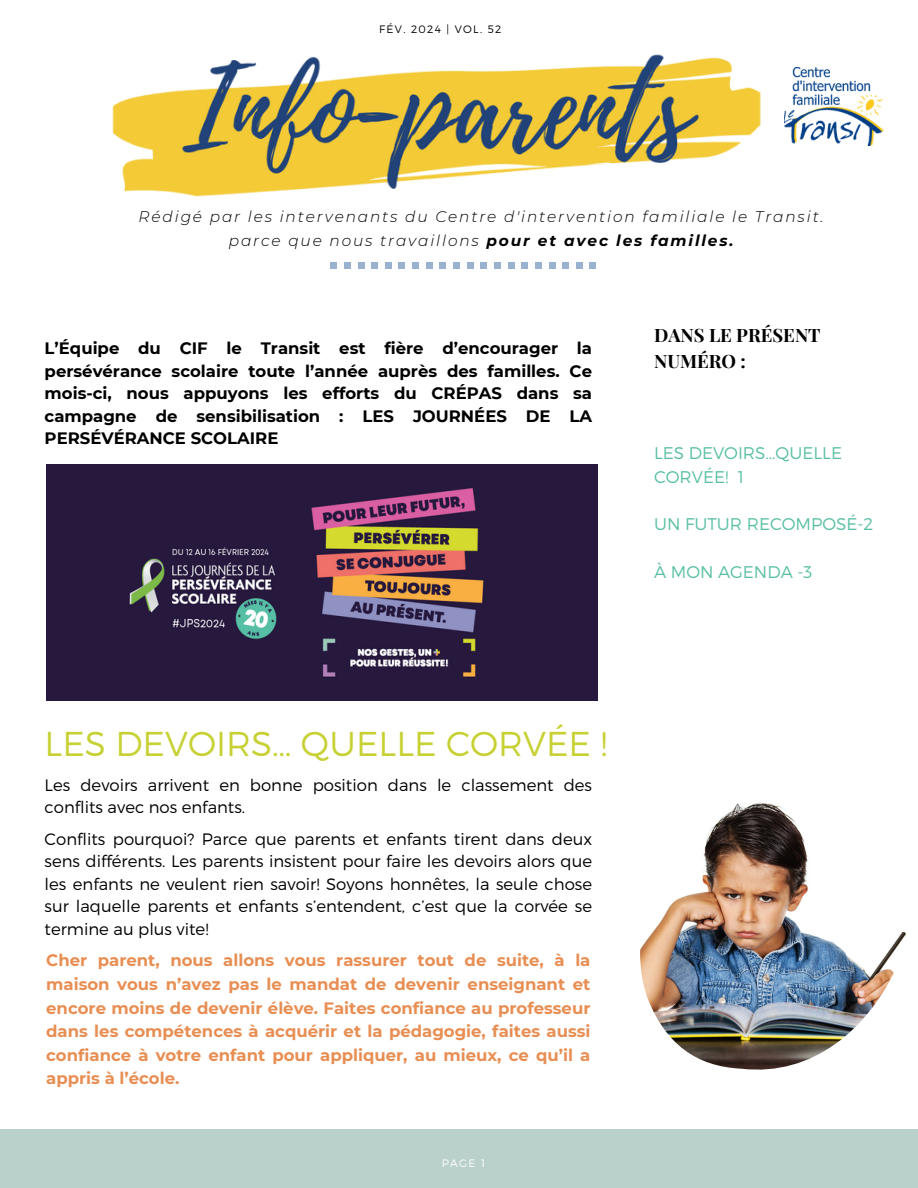
<style>
.page{position:relative;width:918px;height:1188px;background:#fff}
.page>*{position:absolute;margin:0;border:0;box-sizing:border-box;transform-origin:0 0}
.t1{font:300 34.5px "Montserrat";color:#c7d133}
.t2{font:700 18.45px/26.4px "Playfair Display";color:#000}
.t3{font:300 16.95px/23.7px "Montserrat";color:#58bfa4}
.t4{font:300 16.5px/22.5px "Montserrat";color:#000}
.t5{font:700 16.5px/23.7px "Montserrat";color:#e88e53;text-align:justify}
.t6{font:700 16.5px/22.5px "Montserrat";color:#000;text-align:justify}
.t7{font:italic 300 15.3px/23.7px "Montserrat";letter-spacing:.12em;color:#000;text-align:center}
.t8{font:300 10.8px "Montserrat";letter-spacing:.12em;color:#000}
.t9{font:300 10.8px "Montserrat";color:#fff}
.s1{font-weight:700}
</style>
<div class="page">
<img style="left:46px;top:464px;width:552px;height:237px">
<img style="left:798px;top:67px;width:85px;height:79px">
<img style="left:112px;top:54px;width:686px;height:143px">
<svg style="left:590px;top:263px;width:6px;height:5px"></svg>
<svg style="left:576px;top:263px;width:7px;height:5px"></svg>
<svg style="left:562px;top:263px;width:7px;height:5px"></svg>
<svg style="left:535px;top:263px;width:7px;height:5px"></svg>
<svg style="left:521px;top:263px;width:7px;height:5px"></svg>
<svg style="left:549px;top:263px;width:6px;height:5px"></svg>
<svg style="left:508px;top:263px;width:7px;height:5px"></svg>
<svg style="left:358px;top:263px;width:6px;height:5px"></svg>
<svg style="left:371px;top:263px;width:7px;height:5px"></svg>
<svg style="left:385px;top:263px;width:7px;height:5px"></svg>
<svg style="left:344px;top:263px;width:7px;height:5px"></svg>
<svg style="left:330px;top:263px;width:7px;height:5px"></svg>
<svg style="left:412px;top:263px;width:7px;height:5px"></svg>
<svg style="left:453px;top:263px;width:7px;height:5px"></svg>
<svg style="left:467px;top:263px;width:7px;height:5px"></svg>
<svg style="left:480px;top:263px;width:7px;height:5px"></svg>
<svg style="left:426px;top:263px;width:7px;height:5px"></svg>
<svg style="left:494px;top:263px;width:7px;height:5px"></svg>
<svg style="left:440px;top:263px;width:6px;height:5px"></svg>
<svg style="left:399px;top:263px;width:6px;height:5px"></svg>
<img style="left:640px;top:802px;width:266px;height:268px">
<div style="left:0;top:1129px;width:918px;height:59px;background:#bad0cb"></div>
<p class="t8" style="left:379px;top:23px;width:124px">FÉV. 2024 | VOL. 52</p>
<p class="t7" style="left:139px;top:205px;width:687px">Rédigé par les intervenants du Centre d'intervention familiale le Transit. parce que nous travaillons <span class="s1">pour et avec les familles.</span></p>
<h3 class="t6" style="left:45px;top:337px;width:549px">L’Équipe du CIF le Transit est fière d’encourager la persévérance scolaire toute l’année auprès des familles. Ce mois-ci, nous appuyons les efforts du CRÉPAS dans sa campagne de sensibilisation : LES JOURNÉES DE LA PERSÉVÉRANCE SCOLAIRE</h3>
<h5 class="t2" style="left:654px;top:321px;width:168px">DANS LE PRÉSENT<br>NUMÉRO :</h5>
<p class="t3" style="left:654px;top:441px;width:189px">LES DEVOIRS...QUELLE<br>CORVÉE! 1</p>
<h4 class="t3" style="left:654px;top:512px;width:221px">UN FUTUR RECOMPOSÉ-2</h4>
<h2 class="t3" style="left:654px;top:559px;width:160px">À MON AGENDA -3</h2>
<h3 class="t1" style="left:45px;top:721px;width:564px">LES DEVOIRS… QUELLE CORVÉE !</h3>
<h3 class="t4" style="left:45px;top:773px;width:549px">Les devoirs arrivent en bonne position dans le classement des conflits avec nos enfants.</h3>
<h1 class="t4" style="left:45px;top:827px;width:549px;text-align:justify">Conflits pourquoi? Parce que parents et enfants tirent dans deux sens différents. Les parents insistent pour faire les devoirs alors que les enfants ne veulent rien savoir! Soyons honnêtes, la seule chose sur laquelle parents et enfants s’entendent, c’est que la corvée se termine au plus vite!</h1>
<h5 class="t5" style="left:46px;top:949px;width:546px">Cher parent, nous allons vous rassurer tout de suite, à la maison vous n’avez pas le mandat de devenir enseignant et encore moins de devenir élève. Faites confiance au professeur dans les compétences à acquérir et la pédagogie, faites aussi confiance à votre enfant pour appliquer, au mieux, ce qu’il a appris à l’école.</h5>
<h5 class="t9" style="left:442px;top:1156px;width:45px">PAGE 1</h5>
</div>
